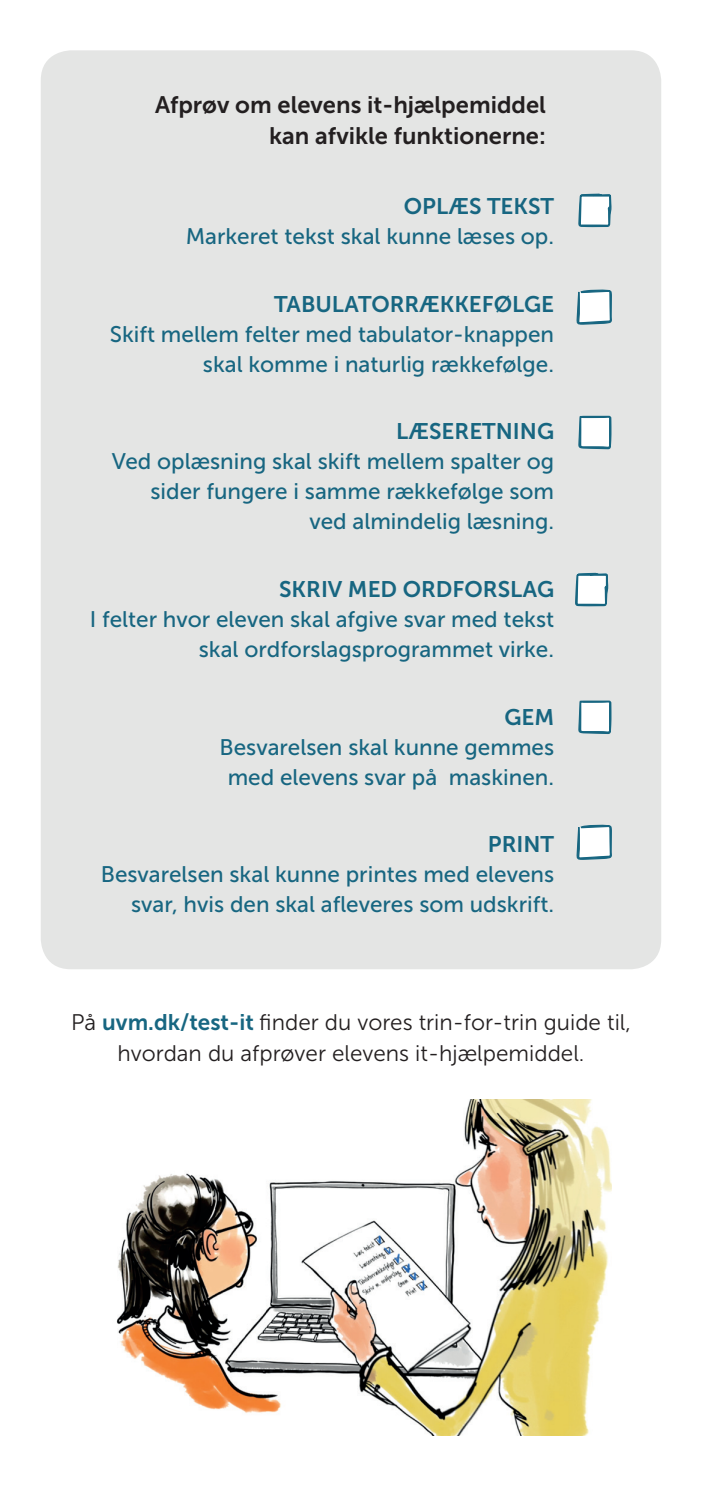
<style>
.page{position:relative;width:702px;height:1489px;background:#fff}
.page>*{position:absolute;margin:0;border:0;box-sizing:border-box;transform-origin:0 0}
.t1{font:23.75px/31.2px "Museo Sans 700";color:#231f20;text-align:right}
.t2{font:22.5px/30px "Museo Sans 500";color:#176681;text-align:right}
.t3{font:22.5px/31.2px "Museo Sans 300";color:#231f20;text-align:center}
.t4{font:22.5px "Museo Sans 700";color:#176681}
.s1{font-family:"Museo Sans 700";color:#176681}
</style>
<div class="page">
<img style="left:116px;top:1099px;width:496px;height:335px">
<div style="left:41px;top:50px;width:620px;height:919px;background:#e4e5e4;border-radius:30px"></div>
<svg style="left:578px;top:193px;width:34px;height:35px"></svg>
<svg style="left:577px;top:289px;width:35px;height:36px"></svg>
<svg style="left:578px;top:415px;width:34px;height:35px"></svg>
<svg style="left:575px;top:572px;width:33px;height:35px"></svg>
<svg style="left:578px;top:700px;width:34px;height:34px"></svg>
<svg style="left:577px;top:824px;width:35px;height:36px"></svg>
<p class="t1" style="left:155px;top:89px;width:392px">Afprøv om elevens it-hjælpemiddel kan afvikle funktionerne:</p>
<p class="t4" style="left:404px;top:194px;width:152px">OPLÆS TEKST</p>
<p class="t2" style="left:186px;top:221px;width:370px">Markeret tekst skal kunne læses op.</p>
<p class="t4" style="left:274px;top:291px;width:281px">TABULATORRÆKKEFØLGE</p>
<p class="t2" style="left:110px;top:319px;width:446px">Skift mellem felter med tabulator-knappen skal komme i naturlig rækkefølge.</p>
<p class="t4" style="left:396px;top:419px;width:159px">LÆSERETNING</p>
<p class="t2" style="left:112px;top:446px;width:444px">Ved oplæsning skal skift mellem spalter og sider fungere i samme rækkefølge som ved almindelig læsning.</p>
<p class="t4" style="left:279px;top:576px;width:276px">SKRIV MED ORDFORSLAG</p>
<p class="t2" style="left:90px;top:604px;width:466px">I felter hvor eleven skal afgive svar med tekst skal ordforslagsprogrammet virke.</p>
<p class="t4" style="left:504px;top:704px;width:51px">GEM</p>
<p class="t2" style="left:219px;top:731px;width:336px;text-align:center">Besvarelsen skal kunne gemmes med elevens svar på maskinen.</p>
<p class="t4" style="left:488px;top:831px;width:68px">PRINT</p>
<p class="t2" style="left:101px;top:859px;width:455px">Besvarelsen skal kunne printes med elevens svar, hvis den skal afleveres som udskrift.</p>
<p class="t3" style="left:71px;top:1006px;width:561px">På <span class="s1">uvm.dk/test-it</span> finder du vores trin-for-trin guide til, hvordan du afprøver elevens it-hjælpemiddel.</p>
</div>
